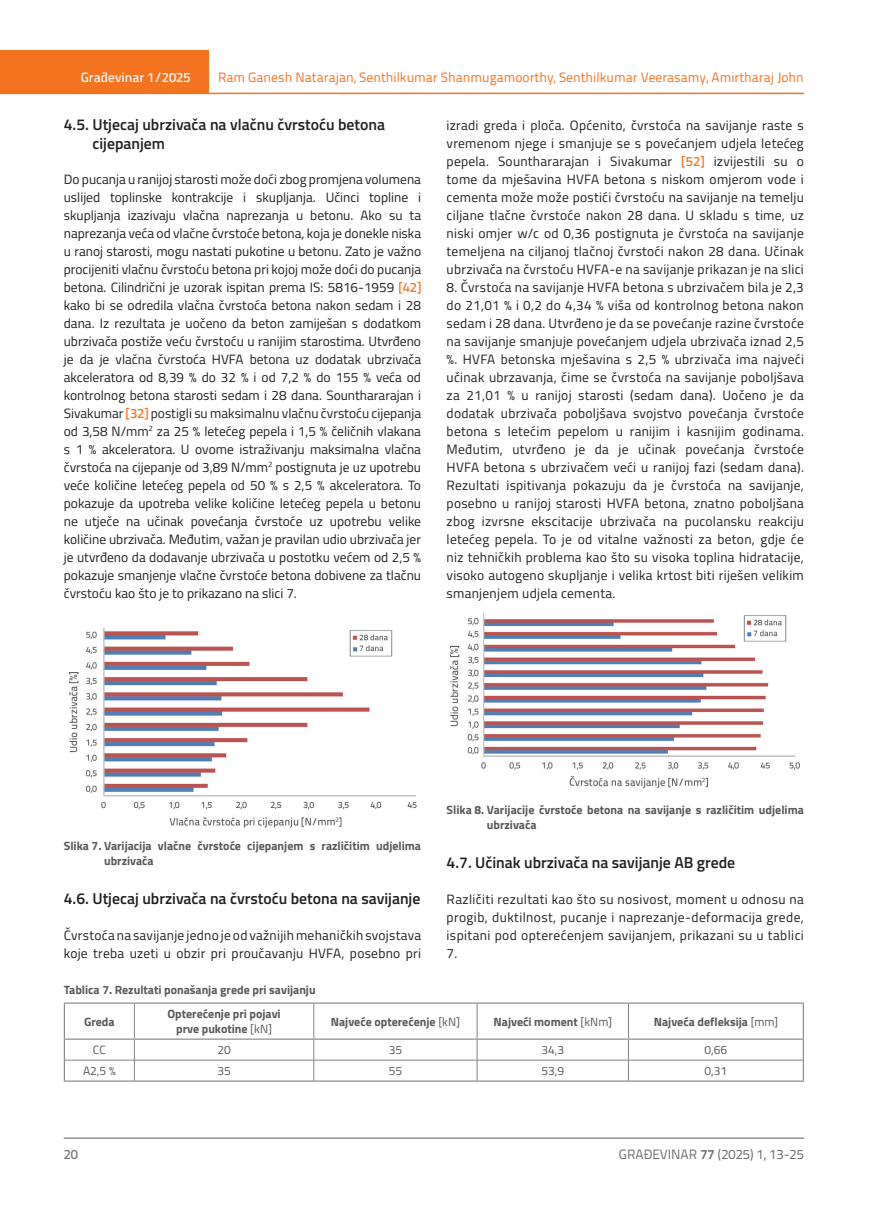
<style>
.page{position:relative;width:872px;height:1212px;background:#fff}
.page>*{position:absolute;margin:0;border:0;box-sizing:border-box;transform-origin:0 0}
.t1{font:600 15.75px/19.5px "Titillium";color:#231f20}
.t2{font:13.5px/18px "Titillium";letter-spacing:.02em;color:#231f20;text-align:justify}
.t3{font:13.5px "Titillium Text 22 L";color:#f47321}
.t4{font:13.5px "Titillium Text 22 L";color:#6c6d70}
.t5{font:500 13.5px "Titillium Text 22 L";color:#fff}
.t6{font:500 13.5px "Titillium Text 22 L";color:#787a7d}
.t7{font:700 12px/15px "Titillium";color:#57585a}
.t8{font:12px "Titillium";color:#57585a}
.s1{font-family:"Titillium Text 22 L";font-weight:500;color:#f47321}
.s2{font-weight:400}
.s3{font-weight:700}
</style>
<div class="page">
<div style="left:0;top:50px;width:208px;height:44px;background:#f47321"></div>
<hr style="left:0;top:93px;width:804px;height:1px;background:#f47321">
<hr style="left:64px;top:1138px;width:740px;height:1px;background:#57585a">
<img style="left:69px;top:628px;width:348px;height:200px">
<img style="left:450px;top:612px;width:350px;height:177px">
<hr style="left:134px;top:1004px;width:1px;height:34px;background:#808285">
<hr style="left:313px;top:1004px;width:1px;height:34px;background:#808285">
<hr style="left:477px;top:1004px;width:1px;height:34px;background:#808285">
<hr style="left:628px;top:1004px;width:1px;height:34px;background:#808285">
<hr style="left:65px;top:1060px;width:69px;height:1px;background:#808285">
<hr style="left:134px;top:1060px;width:180px;height:1px;background:#808285">
<svg style="left:134px;top:1040px;width:1px;height:40px"></svg>
<hr style="left:314px;top:1060px;width:163px;height:1px;background:#808285">
<svg style="left:313px;top:1040px;width:1px;height:40px"></svg>
<hr style="left:477px;top:1060px;width:151px;height:1px;background:#808285">
<svg style="left:477px;top:1040px;width:1px;height:40px"></svg>
<hr style="left:628px;top:1060px;width:174px;height:1px;background:#808285">
<svg style="left:628px;top:1040px;width:1px;height:40px"></svg>
<hr style="left:802px;top:1040px;width:2px;height:20px;background:#808285">
<svg style="left:64px;top:1040px;width:1px;height:40px"></svg>
<hr style="left:802px;top:1060px;width:2px;height:20px;background:#808285">
<hr style="left:64px;top:1080px;width:70px;height:2px;background:#808285">
<hr style="left:134px;top:1080px;width:180px;height:2px;background:#808285">
<hr style="left:314px;top:1080px;width:163px;height:2px;background:#808285">
<hr style="left:477px;top:1080px;width:151px;height:2px;background:#808285">
<hr style="left:628px;top:1080px;width:176px;height:2px;background:#808285">
<hr style="left:64px;top:1002px;width:70px;height:2px;background:#808285">
<hr style="left:64px;top:1004px;width:1px;height:34px;background:#808285">
<hr style="left:134px;top:1002px;width:180px;height:2px;background:#808285">
<hr style="left:314px;top:1002px;width:163px;height:2px;background:#808285">
<hr style="left:477px;top:1002px;width:151px;height:2px;background:#808285">
<hr style="left:628px;top:1002px;width:176px;height:2px;background:#808285">
<hr style="left:802px;top:1004px;width:2px;height:34px;background:#808285">
<hr style="left:64px;top:1038px;width:70px;height:2px;background:#808285">
<hr style="left:134px;top:1038px;width:180px;height:2px;background:#808285">
<hr style="left:314px;top:1038px;width:163px;height:2px;background:#808285">
<hr style="left:477px;top:1038px;width:151px;height:2px;background:#808285">
<hr style="left:628px;top:1038px;width:176px;height:2px;background:#808285">
<p class="t5" style="left:81px;top:67px;width:111px">Građevinar 1/2025</p>
<p class="t3" style="left:218px;top:68px;width:587px">Ram Ganesh Natarajan, Senthilkumar Shanmugamoorthy, Senthilkumar Veerasamy, Amirtharaj John</p>
<p class="t1" style="left:92px;top:114px;width:294px;text-indent:-29px">4.5. Utjecaj ubrzivača na vlačnu čvrstoću betona cijepanjem</p>
<p class="t2" style="left:64px;top:169px;width:359px">Do pucanja u ranijoj starosti može doći zbog promjena volumena uslijed toplinske kontrakcije i skupljanja. Učinci topline i skupljanja izazivaju vlačna naprezanja u betonu. Ako su ta naprezanja veća od vlačne čvrstoće betona, koja je donekle niska u ranoj starosti, mogu nastati pukotine u betonu. Zato je važno procijeniti vlačnu čvrstoću betona pri kojoj može doći do pucanja betona. Cilindrični je uzorak ispitan prema IS: 5816-1959 <span class="s1">[42] </span>kako bi se odredila vlačna čvrstoća betona nakon sedam i 28 dana. Iz rezultata je uočeno da beton zamiješan s dodatkom ubrzivača postiže veću čvrstoću u ranijim starostima. Utvrđeno je da je vlačna čvrstoća HVFA betona uz dodatak ubrzivača akceleratora od 8,39 % do 32 % i od 7,2 % do 155 % veća od kontrolnog betona starosti sedam i 28 dana. Sounthararajan i Sivakumar <span class="s1">[32]</span> postigli su maksimalnu vlačnu čvrstoću cijepanja od 3,58 N/mm<sup>2</sup> za 25 % letećeg pepela i 1,5 % čeličnih vlakana s 1 % akceleratora. U ovome istraživanju maksimalna vlačna čvrstoća na cijepanje od 3,89 N/mm<sup>2</sup> postignuta je uz upotrebu veće količine letećeg pepela od 50 % s 2,5 % akceleratora. To pokazuje da upotreba velike količine letećeg pepela u betonu ne utječe na učinak povećanja čvrstoće uz upotrebu velike količine ubrzivača. Međutim, važan je pravilan udio ubrzivača jer je utvrđeno da dodavanje ubrzivača u postotku većem od 2,5 % pokazuje smanjenje vlačne čvrstoće betona dobivene za tlačnu čvrstoću kao što je to prikazano na slici 7.</p>
<p class="t2" style="left:446px;top:115px;width:359px">izradi greda i ploča. Općenito, čvrstoća na savijanje raste s vremenom njege i smanjuje se s povećanjem udjela letećeg pepela. Sounthararajan i Sivakumar <span class="s1">[52]</span> izvijestili su o tome da mješavina HVFA betona s niskom omjerom vode i cementa može može postići čvrstoću na savijanje na temelju ciljane tlačne čvrstoće nakon 28 dana. U skladu s time, uz niski omjer w/c od 0,36 postignuta je čvrstoća na savijanje temeljena na ciljanoj tlačnoj čvrstoći nakon 28 dana. Učinak ubrzivača na čvrstoću HVFA-e na savijanje prikazan je na slici</p>
<p class="t2" style="left:446px;top:277px;width:359px">8. Čvrstoća na savijanje HVFA betona s ubrzivačem bila je 2,3 do 21,01 % i 0,2 do 4,34 % viša od kontrolnog betona nakon sedam i 28 dana. Utvrđeno je da se povećanje razine čvrstoće na savijanje smanjuje povećanjem udjela ubrzivača iznad 2,5 %. HVFA betonska mješavina s 2,5 % ubrzivača ima najveći učinak ubrzavanja, čime se čvrstoća na savijanje poboljšava za 21,01 % u ranijoj starosti (sedam dana). Uočeno je da dodatak ubrzivača poboljšava svojstvo povećanja čvrstoće betona s letećim pepelom u ranijim i kasnijim godinama.<br>Međutim, utvrđeno je da je učinak povećanja čvrstoće HVFA betona s ubrzivačem veći u ranijoj fazi (sedam dana).<br>Rezultati ispitivanja pokazuju da je čvrstoća na savijanje, posebno u ranijoj starosti HVFA betona, znatno poboljšana zbog izvrsne ekscitacije ubrzivača na pucolansku reakciju letećeg pepela. To je od vitalne važnosti za beton, gdje će niz tehničkih problema kao što su visoka toplina hidratacije, visoko autogeno skupljanje i velika krtost biti riješen velikim smanjenjem udjela cementa.</p>
<p class="t7" style="left:104px;top:838px;width:318px;text-indent:-40px">Slika 7. Varijacija vlačne čvrstoće cijepanjem s različitim udjelima ubrzivača</p>
<p class="t1" style="left:64px;top:888px;width:358px">4.6. Utjecaj ubrzivača na čvrstoću betona na savijanje</p>
<p class="t2" style="left:64px;top:926px;width:359px">Čvrstoća na savijanje jedno je od važnijih mehaničkih svojstava koje treba uzeti u obzir pri proučavanju HVFA, posebno pri</p>
<p class="t7" style="left:64px;top:982px;width:253px">Tablica 7. Rezultati ponašanja grede pri savijanju</p>
<p class="t7" style="left:487px;top:802px;width:318px;text-indent:-40px">Slika 8. Varijacije čvrstoće betona na savijanje s različitim udjelima ubrzivača</p>
<p class="t1" style="left:446px;top:852px;width:290px">4.7. Učinak ubrzivača na savijanje AB grede</p>
<p class="t2" style="left:446px;top:890px;width:359px">Različiti rezultati kao što su nosivost, moment u odnosu na progib, duktilnost, pucanje i naprezanje-deformacija grede, ispitani pod opterećenjem savijanjem, prikazani su u tablici 7.</p>
<p class="t7" style="left:84px;top:1013px;width:32px">Greda</p>
<p class="t7" style="left:167px;top:1006px;width:115px;text-align:center">Opterećenje pri pojavi prve pukotine <span class="s2">[kN]</span></p>
<p class="t7" style="left:331px;top:1013px;width:131px">Najveće opterećenje <span class="s2">[kN]</span></p>
<p class="t7" style="left:493px;top:1013px;width:120px">Najveći moment <span class="s2">[kNm]</span></p>
<p class="t7" style="left:654px;top:1013px;width:126px">Najveća defleksija <span class="s2">[mm]</span></p>
<p class="t8" style="left:93px;top:1041px;width:14px">CC</p>
<p class="t8" style="left:217px;top:1041px;width:15px">20</p>
<p class="t8" style="left:389px;top:1041px;width:15px">35</p>
<p class="t8" style="left:541px;top:1041px;width:24px">34,3</p>
<p class="t8" style="left:704px;top:1041px;width:24px">0,66</p>
<p class="t8" style="left:83px;top:1062px;width:34px">A2,5 %</p>
<p class="t8" style="left:217px;top:1062px;width:15px">35</p>
<p class="t8" style="left:389px;top:1062px;width:15px">55</p>
<p class="t8" style="left:541px;top:1062px;width:24px">53,9</p>
<p class="t8" style="left:704px;top:1062px;width:24px">0,31</p>
<p class="t6" style="left:64px;top:1144px;width:16px">20</p>
<p class="t4" style="left:619px;top:1144px;width:186px">GRAĐEVINAR <span class="s3">77</span> (2025) 1, 13-25</p>
</div>
